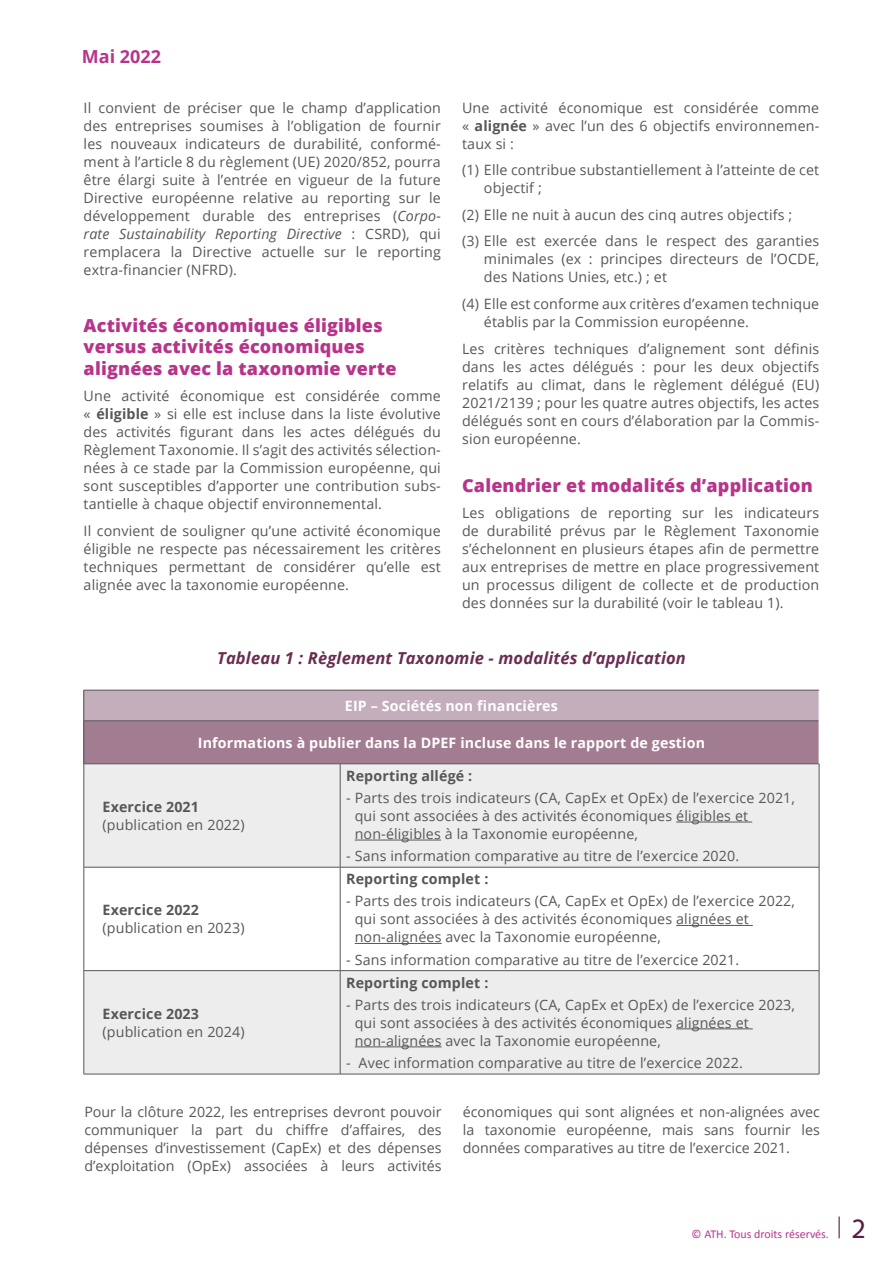
<style>
.page{position:relative;width:893px;height:1263px;background:#fff}
.page>*{position:absolute;margin:0;border:0;box-sizing:border-box;transform-origin:0 0}
.t1{font:27.45px "Alber";color:#5c1d46}
.t2{font:800 18px/21.6px "Open Sans";letter-spacing:.01em;color:#b7348b}
.t3{font:700 18px "Open Sans";color:#b7348b}
.t4{font:italic 700 16.5px "Open Sans";letter-spacing:.01em;color:#682d51}
.t5{font:14.25px/18px "Open Sans";letter-spacing:.01em;color:#575756;text-align:justify}
.t6{font:700 14.25px "Open Sans";letter-spacing:.01em;color:#575756}
.t7{font:700 14.25px "Open Sans";letter-spacing:.01em;color:#fff}
.t8{font:12px "Calibri";color:#b7348b}
.s1{font-style:italic}
.s2{font-weight:700}
</style>
<div class="page">
<hr style="left:838px;top:1216px;width:2px;height:22px;background:#5c1d46">
<div style="left:84px;top:690px;width:735px;height:31px;background:#c4aebb"></div>
<div style="left:84px;top:721px;width:735px;height:43px;background:#a27d91"></div>
<svg style="left:85px;top:764px;width:734px;height:310px;fill:#ededed"></svg>
<hr style="left:84px;top:764px;width:1px;height:103px;background:#575756">
<hr style="left:340px;top:764px;width:1px;height:103px;background:#575756">
<hr style="left:819px;top:764px;width:1px;height:103px;background:#575756">
<hr style="left:84px;top:867px;width:256px;height:1px;background:#575756">
<hr style="left:84px;top:867px;width:1px;height:103px;background:#575756">
<hr style="left:340px;top:867px;width:479px;height:1px;background:#575756">
<hr style="left:340px;top:867px;width:1px;height:103px;background:#575756">
<hr style="left:819px;top:867px;width:1px;height:103px;background:#575756">
<hr style="left:84px;top:970px;width:256px;height:1px;background:#575756">
<hr style="left:84px;top:971px;width:1px;height:103px;background:#575756">
<hr style="left:340px;top:970px;width:479px;height:1px;background:#575756">
<hr style="left:340px;top:971px;width:1px;height:103px;background:#575756">
<hr style="left:819px;top:971px;width:1px;height:103px;background:#575756">
<hr style="left:84px;top:1074px;width:256px;height:1px;background:#575756">
<hr style="left:340px;top:1074px;width:479px;height:1px;background:#575756">
<hr style="left:84px;top:690px;width:256px;height:1px;background:#575756">
<hr style="left:84px;top:690px;width:1px;height:31px;background:#575756">
<hr style="left:340px;top:690px;width:479px;height:1px;background:#575756">
<hr style="left:84px;top:720px;width:256px;height:1px;background:#575756">
<hr style="left:84px;top:721px;width:1px;height:43px;background:#575756">
<hr style="left:340px;top:720px;width:479px;height:1px;background:#575756">
<hr style="left:84px;top:763px;width:256px;height:1px;background:#575756">
<hr style="left:340px;top:763px;width:479px;height:1px;background:#575756">
<hr style="left:676px;top:822px;width:76px;height:1px;background:#575756">
<hr style="left:355px;top:840px;width:86px;height:1px;background:#575756">
<hr style="left:676px;top:925px;width:77px;height:1px;background:#575756">
<hr style="left:355px;top:943px;width:87px;height:1px;background:#575756">
<hr style="left:676px;top:1028px;width:77px;height:1px;background:#575756">
<hr style="left:355px;top:1046px;width:87px;height:1px;background:#575756">
<p class="t3" style="left:82px;top:43px;width:81px">Mai 2022</p>
<p class="t5" style="left:84px;top:98px;width:359px">Il convient de préciser que le champ d’application des entreprises soumises à l’obligation de fournir les nouveaux indicateurs de durabilité, conformé&shy;ment à l’article 8 du règlement (UE) 2020/852, pourra être élargi suite à l’entrée en vigueur de la future Directive européenne relative au reporting sur le développement durable des entreprises (<span class="s1">Corpo&shy;rate Sustainability Reporting Directive</span> : CSRD), qui remplacera la Directive actuelle sur le reporting extra-financier (NFRD).</p>
<p class="t2" style="left:84px;top:313px;width:314px">Activités économiques éligibles versus activités économiques alignées avec la taxonomie verte</p>
<p class="t5" style="left:84px;top:387px;width:359px">Une activité économique est considérée comme « <span class="s2">éligible</span> » si elle est incluse dans la liste évolutive des activités figurant dans les actes délégués du Règlement Taxonomie. Il s’agit des activités sélection&shy;nées à ce stade par la Commission européenne, qui sont susceptibles d’apporter une contribution subs&shy;tantielle à chaque objectif environnemental.</p>
<p class="t5" style="left:84px;top:521px;width:359px">Il convient de souligner qu’une activité économique éligible ne respecte pas nécessairement les critères techniques permettant de considérer qu’elle est alignée avec la taxonomie européenne.</p>
<p class="t5" style="left:462px;top:98px;width:359px">Une activité économique est considérée comme « <span class="s2">alignée</span> » avec l’un des 6 objectifs environnemen&shy;taux si :</p>
<p class="t5" style="left:484px;top:161px;width:337px;text-indent:-22px">(1) Elle contribue substantiellement à l’atteinte de cet objectif ;</p>
<p class="t5" style="left:462px;top:201px;width:359px;line-height:26.5px">(2) Elle ne nuit à aucun des cinq autres objectifs ;<br>(3) Elle est exercée dans le respect des garanties</p>
<p class="t5" style="left:484px;top:250px;width:337px">minimales (ex : principes directeurs de l’OCDE, des Nations Unies, etc.) ; et</p>
<p class="t5" style="left:484px;top:294px;width:337px;text-indent:-22px">(4) Elle est conforme aux critères d’examen technique établis par la Commission européenne.</p>
<p class="t5" style="left:462px;top:339px;width:359px">Les critères techniques d’alignement sont définis dans les actes délégués : pour les deux objectifs relatifs au climat, dans le règlement délégué (EU)<br>2021/2139 ; pour les quatre autres objectifs, les actes délégués sont en cours d’élaboration par la Commis&shy;sion européenne.</p>
<p class="t2" style="left:462px;top:473px;width:352px">Calendrier et modalités d’application</p>
<p class="t5" style="left:462px;top:504px;width:359px">Les obligations de reporting sur les indicateurs de durabilité prévus par le Règlement Taxonomie s’échelonnent en plusieurs étapes afin de permettre aux entreprises de mettre en place progressivement un processus diligent de collecte et de production des données sur la durabilité (voir le tableau 1).</p>
<p class="t4" style="left:217px;top:646px;width:470px">Tableau 1 : Règlement Taxonomie - modalités d’application</p>
<p class="t7" style="left:345px;top:696px;width:214px">EIP – Sociétés non financières</p>
<p class="t7" style="left:198px;top:732px;width:509px">Informations à publier dans la DPEF incluse dans le rapport de gestion</p>
<p class="t6" style="left:103px;top:797px;width:98px">Exercice 2021</p>
<p class="t5" style="left:103px;top:815px;width:144px">(publication en 2022)</p>
<p class="t6" style="left:103px;top:900px;width:98px">Exercice 2022</p>
<p class="t5" style="left:103px;top:919px;width:144px">(publication en 2023)</p>
<p class="t6" style="left:346px;top:765px;width:128px">Reporting allégé :</p>
<p class="t5" style="left:355px;top:788px;width:442px;text-align:left;text-indent:-9px">- Parts des trois indicateurs (CA, CapEx et OpEx) de l’exercice 2021, qui sont associées à des activités économiques éligibles et non-éligibles à la Taxonomie européenne,</p>
<p class="t5" style="left:346px;top:847px;width:395px">- Sans information comparative au titre de l’exercice 2020.</p>
<p class="t6" style="left:346px;top:869px;width:144px">Reporting complet :</p>
<p class="t5" style="left:355px;top:892px;width:442px;text-align:left;text-indent:-9px">- Parts des trois indicateurs (CA, CapEx et OpEx) de l’exercice 2022, qui sont associées à des activités économiques alignées et non-alignées avec la Taxonomie européenne,</p>
<p class="t5" style="left:346px;top:950px;width:395px">- Sans information comparative au titre de l’exercice 2021.</p>
<p class="t6" style="left:346px;top:972px;width:144px">Reporting complet :</p>
<p class="t5" style="left:355px;top:995px;width:442px;text-align:left;text-indent:-9px">- Parts des trois indicateurs (CA, CapEx et OpEx) de l’exercice 2023, qui sont associées à des activités économiques alignées et non-alignées avec la Taxonomie européenne,</p>
<p class="t5" style="left:346px;top:1053px;width:398px">- Avec information comparative au titre de l’exercice 2022.</p>
<p class="t5" style="left:84px;top:1102px;width:359px">Pour la clôture 2022, les entreprises devront pouvoir communiquer la part du chiffre d’affaires, des dépenses d’investissement (CapEx) et des dépenses d’exploitation (OpEx) associées à leurs activités</p>
<p class="t5" style="left:463px;top:1102px;width:359px">économiques qui sont alignées et non-alignées avec la taxonomie européenne, mais sans fournir les données comparatives au titre de l’exercice 2021.</p>
<p class="t6" style="left:103px;top:1003px;width:98px">Exercice 2023</p>
<p class="t5" style="left:103px;top:1022px;width:144px">(publication en 2024)</p>
<p class="t8" style="left:692px;top:1227px;width:139px">© ATH. Tous droits réservés.</p>
<h1 class="t1" style="left:851px;top:1212px;width:16px">2</h1>
</div>
